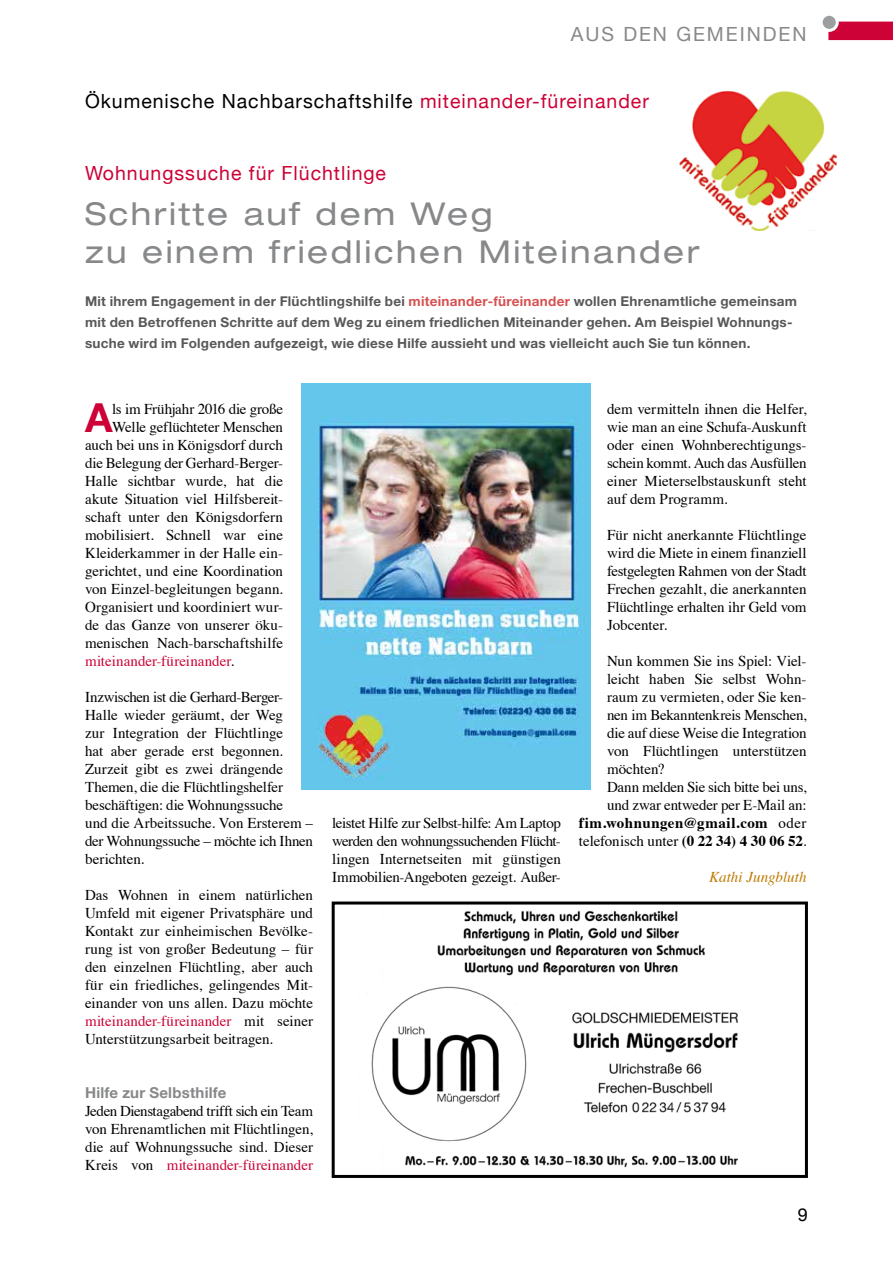
<style>
.page{position:relative;width:893px;height:1263px;background:#fff}
.page>*{position:absolute;margin:0;border:0;box-sizing:border-box;transform-origin:0 0}
.t1{font:700 40.2px "Helvetica Neue LT Std";color:#cd0236}
.t2{font:expanded 31.5px/37.8px "Helvetica Neue LT Std";letter-spacing:.08em;color:#87888a}
.t3{font:19.5px "Helvetica Neue";letter-spacing:.05em;color:#000}
.t4{font:19.5px "Helvetica Neue";letter-spacing:.05em;color:#cd0236}
.t5{font:19.5px "Helvetica Neue";letter-spacing:.1em;color:#87888a}
.t6{font:18px "Helvetica Neue";color:#000}
.t7{font:15px/18px "Times";letter-spacing:-.005em;color:#000;text-align:justify}
.t8{font:15px "Times";letter-spacing:-.025em;color:#000}
.t9{font:700 15px "Times";letter-spacing:.03em;color:#000}
.t10{font:15px "Times";letter-spacing:.005em;color:#cd0236}
.t11{font:700 15px "Helvetica Neue";letter-spacing:.015em;color:#87888a}
.t12{font:italic 15px "Times";letter-spacing:.005em;color:#bc7b00}
.t13{font:700 13.5px/21px "Helvetica Neue LT Std";letter-spacing:.02em;color:#58585a}
.s1{color:#cd0236}
.s2{color:#d65152}
.s3{color:#000}
.s4{font-weight:400}
.s5{font-weight:700}
</style>
<div class="page">
<svg style="left:828px;top:22px;width:65px;height:18px"></svg>
<div style="left:821px;top:14px;width:16px;height:16px;background:#9c9e9f;border-radius:50%"></div>
<div style="left:820px;top:13px;width:19px;height:19px;border:3px solid #fff;border-radius:50%"></div>
<img style="left:679px;top:90px;width:158px;height:141px">
<img style="left:301px;top:383px;width:289px;height:407px">
<img style="left:367px;top:910px;width:372px;height:258px">
<div style="left:332px;top:901px;width:476px;height:277px;border:3px solid #000"></div>
<h3 class="t5" style="left:571px;top:23px;width:237px">AUS DEN GEMEINDEN</h3>
<h3 class="t3" style="left:85px;top:89px;width:565px">Ökumenische Nachbarschaftshilfe <span class="s1">miteinander-füreinander</span></h3>
<h3 class="t4" style="left:85px;top:161px;width:303px">Wohnungssuche für Flüchtlinge</h3>
<h2 class="t2" style="left:85px;top:195px;width:616px">Schritte auf dem Weg<br>zu einem friedlichen Miteinander</h2>
<p class="t13" style="left:85px;top:290px;width:714px">Mit ihrem Engagement in der Flüchtlingshilfe bei <span class="s2">miteinander-füreinander</span> wollen Ehrenamtliche gemeinsam mit den Betroffenen Schritte auf dem Weg zu einem friedlichen Miteinander gehen. Am Beispiel Wohnungs&shy;suche wird im Folgenden aufgezeigt, wie diese Hilfe aussieht und was vielleicht auch Sie tun können.</p>
<h1 class="t1" style="left:85px;top:393px;width:29px">A</h1>
<p class="t7" style="left:112px;top:399px;width:172px">ls im Frühjahr 2016 die große</p>
<p class="t7" style="left:112px;top:417px;width:172px">Welle geflüchteter Menschen</p>
<p class="t7" style="left:85px;top:435px;width:199px">auch bei uns in Königsdorf durch</p>
<p class="t7" style="left:85px;top:453px;width:199px">die Belegung der Gerhard-Berger-</p>
<p class="t7" style="left:85px;top:471px;width:200px">Halle sichtbar wurde, hat die</p>
<p class="t7" style="left:85px;top:489px;width:199px">akute Situation viel Hilfsbereit-</p>
<p class="t7" style="left:85px;top:507px;width:199px">schaft unter den Königsdorfern</p>
<p class="t7" style="left:85px;top:525px;width:199px">mobilisiert. Schnell war eine</p>
<p class="t7" style="left:85px;top:543px;width:199px">Kleiderkammer in der Halle ein-</p>
<p class="t7" style="left:85px;top:561px;width:200px">gerichtet, und eine Koordination</p>
<p class="t7" style="left:85px;top:579px;width:199px">von Einzel-begleitungen begann.</p>
<p class="t7" style="left:85px;top:597px;width:199px">Organisiert und koordiniert wur-</p>
<p class="t7" style="left:85px;top:615px;width:199px">de das Ganze von unserer öku-</p>
<p class="t7" style="left:85px;top:633px;width:200px">menischen Nach-barschaftshilfe</p>
<p class="t10" style="left:85px;top:647px;width:151px">miteinander-füreinander<span class="s3">.</span></p>
<p class="t7" style="left:85px;top:687px;width:230px;text-align:left">Inzwischen ist die Gerhard-Berger-<br>Halle wieder geräumt, der Weg<br>zur Integration der Flüchtlinge<br>hat aber gerade erst begonnen.<br>Zurzeit gibt es zwei drängende<br>Themen, die die Flüchtlingshelfer beschäftigen: die Wohnungssuche<br>und die Arbeitssuche. Von Ersterem – der Wohnungssuche – möchte ich Ihnen berichten.</p>
<p class="t7" style="left:85px;top:885px;width:230px">Das Wohnen in einem natürlichen Umfeld mit eigener Privatsphäre und Kontakt zur einheimischen Bevölke&shy;rung ist von großer Bedeutung – für den einzelnen Flüchtling, aber auch für ein friedliches, gelingendes Mit&shy;einander von uns allen. Dazu möchte <span class="s1">miteinander-füreinander</span> mit seiner Unterstützungsarbeit beitragen.</p>
<p class="t11" style="left:85px;top:1083px;width:143px">Hilfe zur Selbsthilfe</p>
<p class="t7" style="left:85px;top:1101px;width:230px">Jeden Dienstagabend trifft sich ein Team von Ehrenamtlichen mit Flüchtlingen, die auf Wohnungssuche sind. Dieser Kreis von <span class="s1">miteinander-füreinander</span></p>
<p class="t7" style="left:332px;top:813px;width:230px">leistet Hilfe zur Selbst-hilfe: Am Laptop werden den wohnungssuchenden Flücht&shy;lingen Internetseiten mit günstigen Immobilien-Angeboten gezeigt. Außer-</p>
<p class="t7" style="left:607px;top:399px;width:201px">dem vermitteln ihnen die Helfer, wie man an eine Schufa-Auskunft oder einen Wohnberechtigungs&shy;schein kommt. Auch das Ausfüllen einer Mieterselbstauskunft steht auf dem Programm.</p>
<p class="t7" style="left:607px;top:525px;width:201px">Für nicht anerkannte Flüchtlinge wird die Miete in einem finanziell festgelegten Rahmen von der Stadt Frechen gezahlt, die anerkannten Flüchtlinge erhalten ihr Geld vom Jobcenter.</p>
<p class="t7" style="left:607px;top:651px;width:201px">Nun kommen Sie ins Spiel: Viel-</p>
<p class="t7" style="left:607px;top:669px;width:201px">leicht haben Sie selbst Wohn-</p>
<p class="t7" style="left:607px;top:687px;width:201px">raum zu vermieten, oder Sie ken-</p>
<p class="t7" style="left:607px;top:705px;width:201px">nen im Bekanntenkreis Menschen,</p>
<p class="t7" style="left:607px;top:723px;width:201px">die auf diese Weise die Integration</p>
<p class="t7" style="left:607px;top:741px;width:201px">von Flüchtlingen unterstützen</p>
<p class="t7" style="left:607px;top:759px;width:59px">möchten?</p>
<p class="t8" style="left:607px;top:773px;width:201px">Dann melden Sie sich bitte bei uns,</p>
<p class="t7" style="left:607px;top:795px;width:201px">und zwar entweder per E-Mail an:</p>
<p class="t9" style="left:579px;top:809px;width:229px">fim.wohnungen@gmail.com <span class="s4">oder</span></p>
<p class="t7" style="left:579px;top:831px;width:229px">telefonisch unter <span class="s5">(0 22 34) 4 30 06 52</span>.</p>
<p class="t12" style="left:709px;top:864px;width:99px">Kathi Jungbluth</p>
<p class="t6" style="left:798px;top:1203px;width:12px">9</p>
</div>
